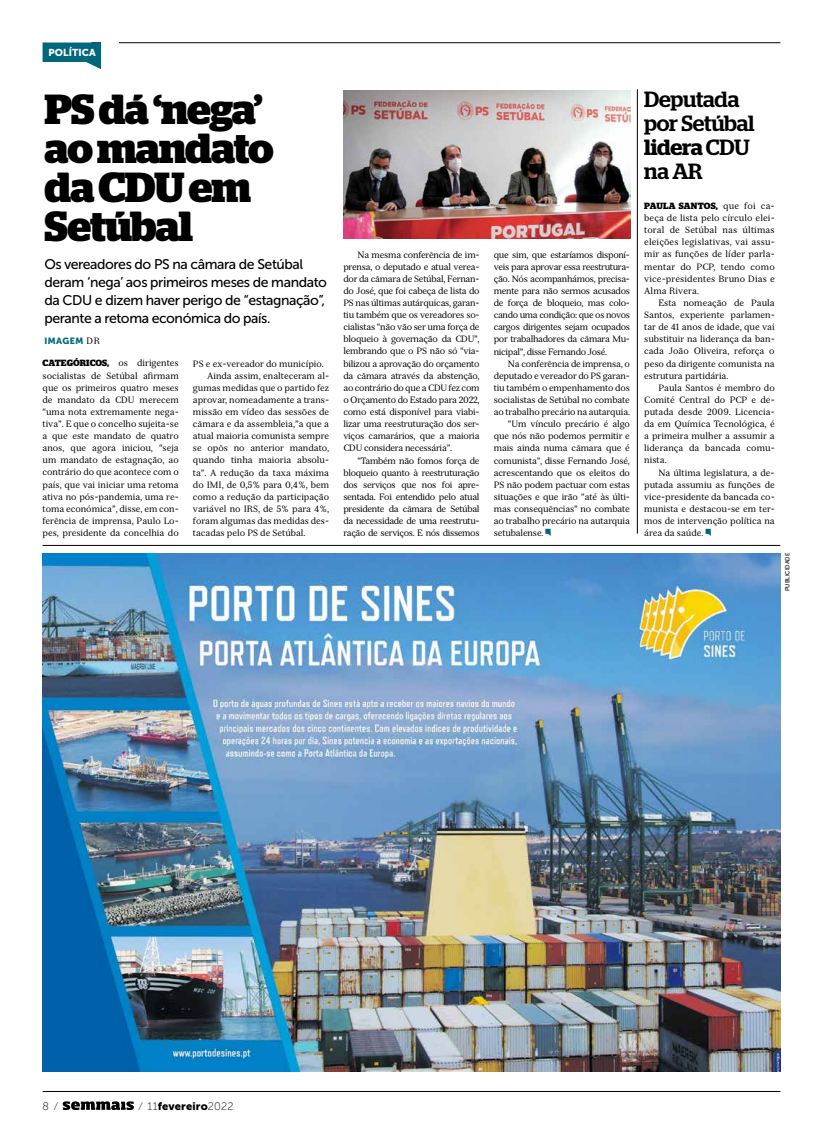
<style>
.page{position:relative;width:823px;height:1134px;background:#fff}
.page>*{position:absolute;margin:0;border:0;box-sizing:border-box;transform-origin:0 0}
.t1{font:700 42px/39px "Stag";letter-spacing:-.02em;color:#000}
.t2{font:500 22px/24px "Stag";letter-spacing:-.01em;color:#000}
.t3{font:14px/18px "Museo Sans Cyrl 500";letter-spacing:-.03em;color:#000}
.t4{font:11px "Museo Sans Cyrl 900";letter-spacing:.015em;color:#000}
.t5{font:11px "Museo Sans Cyrl 100";color:#000}
.t6{font:10px "Museo Sans Cyrl 900";letter-spacing:.01em;color:#fff}
.t7{font:9px/12.1px "Serif 12 Beta";letter-spacing:-.005em;color:#000;text-align:justify}
.t8{font:700 9px "Stag";letter-spacing:.015em;color:#000}
.t9{font:9px "Museo Sans Cyrl 900";letter-spacing:.05em;color:#00677d}
.t10{font:6px "Museo Sans Cyrl 500";color:#000}
.s1{font-family:"Serif 12 Beta";color:#000}
.s2{font-family:"Serif 12 Beta";font-weight:400}
.s3{font-weight:600}
.s4{font-family:"Museo Sans Cyrl 100"}
</style>
<div class="page">
<svg style="left:63px;top:1101px;width:71px;height:9px"></svg>
<hr style="left:43px;top:1091px;width:737px;height:1px;background:#000">
<hr style="left:91px;top:43px;width:689px;height:1px;background:#000">
<svg style="left:43px;top:43px;width:58px;height:26px"></svg>
<div style="left:101px;top:42px;width:17px;height:27px;background:#fff"></div>
<img style="left:43px;top:554px;width:737px;height:517px">
<hr style="left:43px;top:545px;width:736px;height:1px;background:#000">
<svg style="left:545px;top:529px;width:5px;height:7px"></svg>
<img style="left:344px;top:91px;width:286px;height:148px">
<svg style="left:705px;top:529px;width:5px;height:7px"></svg>
<hr style="left:636px;top:89px;width:1px;height:445px;background:#000">
<p class="t6" style="left:48px;top:47px;width:49px">POLÍTICA</p>
<h1 class="t1" style="left:44px;top:90px;width:231px">PS dá ‘nega’ ao mandato da CDU em<br>Setúbal</h1>
<h3 class="t3" style="left:44px;top:256px;width:284px">Os vereadores do PS na câmara de Setúbal deram ‘nega’ aos primeiros meses de mandato da CDU e dizem haver perigo de “estagnação”, perante a retoma económica do país.</h3>
<p class="t9" style="left:44px;top:336px;width:57px">IMAGEM <span class="s1">DR</span></p>
<p class="t8" style="left:43px;top:358px;width:137px">CATEGÓRICOS, <span class="s2">os dirigentes</span></p>
<p class="t7" style="left:43px;top:369px;width:138px">socialistas de Setúbal afirmam que os primeiros quatro meses de mandato da CDU merecem “uma nota extremamente nega&shy;tiva”. E que o concelho sujeita-se a que este mandato de quatro anos, que agora iniciou, “seja um mandato de estagnação, ao contrário do que acontece com o país, que vai iniciar uma retoma ativa no pós-pandemia, uma re&shy;toma económica”, disse, em con&shy;ferência de imprensa, Paulo Lo&shy;pes, presidente da concelhia do</p>
<p class="t7" style="left:193px;top:357px;width:132px">PS e ex-vereador do município.</p>
<p class="t7" style="left:207px;top:369px;width:123px">Ainda assim, enalteceram al-</p>
<p class="t7" style="left:193px;top:382px;width:138px">gumas medidas que o partido fez</p>
<p class="t7" style="left:193px;top:394px;width:138px">aprovar, nomeadamente a trans-</p>
<p class="t7" style="left:193px;top:406px;width:138px">missão em vídeo das sessões de</p>
<p class="t7" style="left:193px;top:418px;width:138px">câmara e da assembleia,”a que a</p>
<p class="t7" style="left:193px;top:430px;width:138px">atual maioria comunista sempre</p>
<p class="t7" style="left:193px;top:442px;width:138px">se opôs no anterior mandato,</p>
<p class="t7" style="left:193px;top:454px;width:138px">quando tinha maioria absolu-</p>
<p class="t7" style="left:193px;top:466px;width:138px">ta”. A redução da taxa máxima</p>
<p class="t7" style="left:193px;top:478px;width:138px">do IMI, de 0,5% para 0,4%, bem</p>
<p class="t7" style="left:193px;top:491px;width:138px">como a redução da participação</p>
<p class="t7" style="left:193px;top:503px;width:138px">variável no IRS, de 5% para 4%,</p>
<p class="t7" style="left:193px;top:515px;width:138px">foram algumas das medidas des-</p>
<p class="t7" style="left:193px;top:527px;width:114px">tacadas pelo PS de Setúbal.</p>
<p class="t7" style="left:343px;top:248px;width:138px;text-indent:14px">Na mesma conferência de im&shy;prensa, o deputado e atual verea&shy;dor da câmara de Setúbal, Fernan&shy;do José, que foi cabeça de lista do PS nas últimas autárquicas, garan&shy;tiu também que os vereadores so&shy;cialistas “não vão ser uma força de bloqueio à governação da CDU”, lembrando que o PS não só “via&shy;bilizou a aprovação do orçamento da câmara através da abstenção, ao contrário do que a CDU fez com o Orçamento do Estado para 2022, como está disponível para viabi&shy;lizar uma reestruturação dos ser&shy;viços camarários, que a maioria CDU considera necessária”.</p>
<p class="t7" style="left:343px;top:454px;width:138px;text-indent:14px">“Também não fomos força de bloqueio quanto à reestruturação dos serviços que nos foi apre&shy;sentada. Foi entendido pelo atual presidente da câmara de Setúbal da necessidade de uma reestrutu&shy;ração de serviços. E nós dissemos</p>
<p class="t7" style="left:493px;top:248px;width:138px">que sim, que estaríamos disponí&shy;veis para aprovar essa reestrutura&shy;ção. Nós acompanhámos, precisa&shy;mente para não sermos acusados de força de bloqueio, mas colo&shy;cando uma condição: que os novos cargos dirigentes sejam ocupados por trabalhadores da câmara Mu&shy;nicipal”, disse Fernando José.</p>
<p class="t7" style="left:507px;top:357px;width:123px">Na conferência de imprensa, o</p>
<p class="t7" style="left:493px;top:370px;width:138px">deputado e vereador do PS garan-</p>
<p class="t7" style="left:493px;top:382px;width:138px">tiu também o empenhamento dos</p>
<p class="t7" style="left:493px;top:394px;width:138px">socialistas de Setúbal no combate</p>
<p class="t7" style="left:493px;top:406px;width:138px">ao trabalho precário na autarquia.</p>
<p class="t7" style="left:507px;top:418px;width:123px">“Um vínculo precário é algo</p>
<p class="t7" style="left:493px;top:430px;width:138px">que nós não podemos permitir e</p>
<p class="t7" style="left:493px;top:442px;width:138px">mais ainda numa câmara que é</p>
<p class="t7" style="left:493px;top:454px;width:138px">comunista”, disse Fernando José,</p>
<p class="t7" style="left:493px;top:466px;width:138px">acrescentando que os eleitos do</p>
<p class="t7" style="left:493px;top:479px;width:138px">PS não podem pactuar com estas</p>
<p class="t7" style="left:493px;top:491px;width:138px">situações e que irão “até às últi-</p>
<p class="t7" style="left:493px;top:503px;width:138px">mas consequências” no combate</p>
<p class="t7" style="left:493px;top:515px;width:138px">ao trabalho precário na autarquia</p>
<p class="t7" style="left:493px;top:527px;width:51px">setubalense.</p>
<h2 class="t2" style="left:643px;top:87px;width:112px">Deputada por Setúbal <span class="s3">lidera</span> CDU na AR</h2>
<p class="t8" style="left:644px;top:201px;width:132px">PAULA SANTOS, <span class="s2">que foi ca-</span></p>
<p class="t7" style="left:643px;top:212px;width:132px">beça de lista pelo círculo elei&shy;toral de Setúbal nas últimas eleições legislativas, vai assu&shy;mir as funções de líder parla&shy;mentar do PCP, tendo como vice-presidentes Bruno Dias e Alma Rivera.</p>
<p class="t7" style="left:643px;top:297px;width:132px;text-indent:14px">Esta nomeação de Paula Santos, experiente parlamen&shy;tar de 41 anos de idade, que vai substituir na liderança da ban&shy;cada João Oliveira, reforça o peso da dirigente comunista na estrutura partidária.</p>
<p class="t7" style="left:643px;top:382px;width:132px;text-indent:14px">Paula Santos é membro do Comité Central do PCP e de&shy;putada desde 2009. Licencia&shy;da em Química Tecnológica, é a primeira mulher a assumir a liderança da bancada comu&shy;nista.</p>
<p class="t7" style="left:643px;top:466px;width:132px;text-indent:14px">Na última legislatura, a de&shy;putada assumiu as funções de vice-presidente da bancada co&shy;munista e destacou-se em ter&shy;mos de intervenção política na área da saúde.</p>
<p class="t10" style="left:783px;top:591px;width:40px;rotate:-90deg">PUBLICIDADE</p>
<p class="t5" style="left:43px;top:1100px;width:16px">8 ⁄</p>
<p class="t4" style="left:140px;top:1100px;width:95px"><span class="s4">⁄ 11</span>fevereiro<span class="s4">2022</span></p>
</div>
